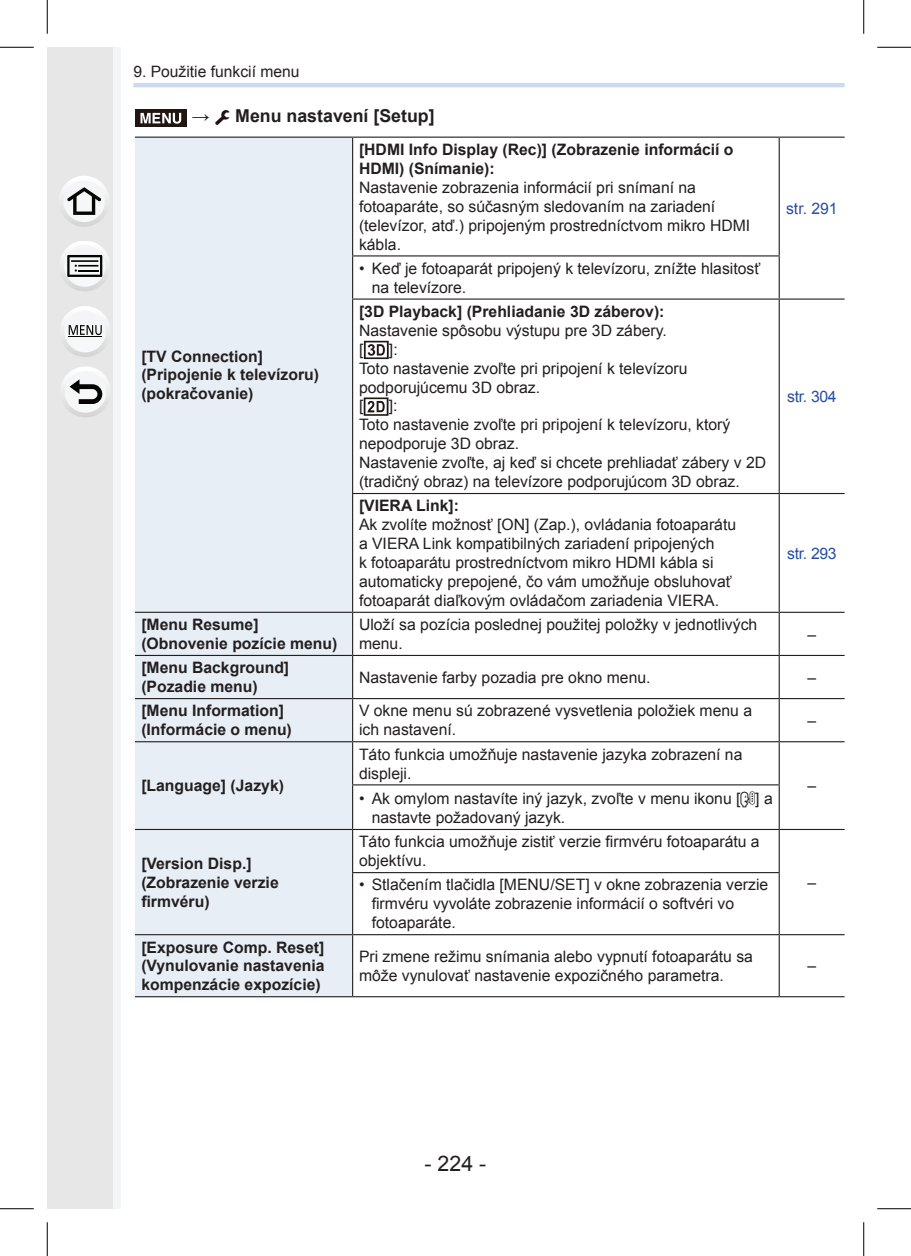
<style>
.page{position:relative;width:911px;height:1256px;background:#fff}
.page>*{position:absolute;margin:0;border:0;box-sizing:border-box;transform-origin:0 0}
.t1{font:21.38px "Arial";color:#231f20}
.Základný_text_-_7_9{font:700 17.78px "Arial";color:#231f20}
.Základný_text_7{font:15.75px/18.9px "Arial";color:#231f20}
.Základný_text_7-2{font:700 15.75px/18.9px "Arial";color:#231f20}
.Odsadene_2_-_7_bodov{font:15.75px/18.9px "Arial";color:#231f20}
.Základný_text{font:15.75px "Arial";letter-spacing:-.02em;color:#264ea2}
.s1{font-family:"FDSC Pichara";font-size:16.65px;color:#040503}
</style>
<div class="page">
<div style="left:47px;top:47px;width:74px;height:1161px;background:#e6e7e6"></div>
<div style="left:113px;top:47px;width:8px;height:1161px;background:#f4f5f6"></div>
<hr style="left:133px;top:83px;width:711px;height:4px;background:#ccdaef">
<div style="left:59px;top:176px;width:51px;height:51px;background:linear-gradient(to bottom,#fff,#d5d5d6);border-radius:26px"></div>
<div style="left:63px;top:180px;width:42px;height:42px;background:#f5f6f7;border-radius:21px"></div>
<svg style="left:67px;top:187px;width:34px;height:28px"></svg>
<svg style="left:60px;top:241px;width:49px;height:50px"></svg>
<svg style="left:61px;top:306px;width:49px;height:51px"></svg>
<hr style="left:68px;top:336px;width:34px;height:1px;background:#040503">
<svg style="left:60px;top:366px;width:51px;height:51px"></svg>
<div style="left:65px;top:371px;width:41px;height:41px;background:#f5f7f7;border-radius:21px"></div>
<svg style="left:70px;top:379px;width:32px;height:25px"></svg>
<div style="left:135px;top:109px;width:52px;height:18px;background:#201512"></div>
<svg style="left:140px;top:113px;width:41px;height:11px"></svg>
<svg style="left:215px;top:110px;width:15px;height:15px"></svg>
<div style="left:135px;top:138px;width:217px;height:858px;background:#e8eef5"></div>
<hr style="left:135px;top:137px;width:218px;height:1px;background:#231f20">
<hr style="left:353px;top:137px;width:426px;height:1px;background:#231f20">
<hr style="left:352px;top:138px;width:1px;height:117px;background:#231f20">
<hr style="left:779px;top:137px;width:65px;height:1px;background:#231f20">
<hr style="left:779px;top:138px;width:1px;height:117px;background:#231f20">
<hr style="left:352px;top:255px;width:428px;height:1px;background:#231f20">
<hr style="left:352px;top:256px;width:1px;height:42px;background:#231f20">
<hr style="left:779px;top:256px;width:1px;height:42px;background:#231f20">
<hr style="left:352px;top:298px;width:427px;height:1px;background:#231f20">
<hr style="left:352px;top:299px;width:1px;height:194px;background:#231f20">
<hr style="left:779px;top:298px;width:65px;height:1px;background:#231f20">
<hr style="left:779px;top:299px;width:1px;height:194px;background:#231f20">
<hr style="left:352px;top:493px;width:427px;height:1px;background:#231f20">
<hr style="left:352px;top:494px;width:1px;height:117px;background:#231f20">
<hr style="left:779px;top:493px;width:65px;height:1px;background:#231f20">
<hr style="left:779px;top:494px;width:1px;height:117px;background:#231f20">
<hr style="left:135px;top:611px;width:218px;height:2px;background:#231f20">
<hr style="left:353px;top:611px;width:426px;height:2px;background:#231f20">
<hr style="left:352px;top:613px;width:1px;height:42px;background:#231f20">
<hr style="left:779px;top:611px;width:65px;height:2px;background:#231f20">
<hr style="left:779px;top:613px;width:1px;height:42px;background:#231f20">
<hr style="left:135px;top:655px;width:218px;height:1px;background:#231f20">
<hr style="left:353px;top:655px;width:426px;height:1px;background:#231f20">
<hr style="left:352px;top:656px;width:1px;height:42px;background:#231f20">
<hr style="left:779px;top:655px;width:65px;height:1px;background:#231f20">
<hr style="left:779px;top:656px;width:1px;height:42px;background:#231f20">
<hr style="left:135px;top:698px;width:218px;height:1px;background:#231f20">
<hr style="left:353px;top:698px;width:426px;height:1px;background:#231f20">
<hr style="left:352px;top:699px;width:1px;height:42px;background:#231f20">
<hr style="left:779px;top:698px;width:65px;height:1px;background:#231f20">
<hr style="left:779px;top:699px;width:1px;height:42px;background:#231f20">
<hr style="left:135px;top:741px;width:218px;height:1px;background:#231f20">
<hr style="left:353px;top:741px;width:426px;height:1px;background:#231f20">
<hr style="left:352px;top:742px;width:1px;height:42px;background:#231f20">
<hr style="left:779px;top:741px;width:65px;height:1px;background:#231f20">
<hr style="left:779px;top:742px;width:1px;height:42px;background:#231f20">
<hr style="left:352px;top:784px;width:428px;height:1px;background:#231f20">
<hr style="left:352px;top:785px;width:1px;height:43px;background:#231f20">
<hr style="left:779px;top:785px;width:1px;height:43px;background:#231f20">
<hr style="left:135px;top:828px;width:218px;height:2px;background:#231f20">
<hr style="left:353px;top:828px;width:426px;height:2px;background:#231f20">
<hr style="left:352px;top:830px;width:1px;height:42px;background:#231f20">
<hr style="left:779px;top:828px;width:65px;height:2px;background:#231f20">
<hr style="left:779px;top:830px;width:1px;height:42px;background:#231f20">
<hr style="left:352px;top:872px;width:428px;height:1px;background:#231f20">
<hr style="left:352px;top:873px;width:1px;height:61px;background:#231f20">
<hr style="left:779px;top:873px;width:1px;height:61px;background:#231f20">
<hr style="left:135px;top:934px;width:218px;height:1px;background:#231f20">
<hr style="left:353px;top:934px;width:426px;height:1px;background:#231f20">
<hr style="left:352px;top:935px;width:1px;height:61px;background:#231f20">
<hr style="left:779px;top:934px;width:65px;height:1px;background:#231f20">
<hr style="left:779px;top:935px;width:1px;height:61px;background:#231f20">
<hr style="left:135px;top:996px;width:218px;height:1px;background:#231f20">
<hr style="left:353px;top:996px;width:426px;height:1px;background:#231f20">
<hr style="left:779px;top:996px;width:65px;height:1px;background:#231f20">
<svg style="left:364px;top:341px;width:25px;height:18px"></svg>
<svg style="left:364px;top:397px;width:24px;height:19px"></svg>
<hr style="left:0;top:47px;width:34px;height:1px;background:#000">
<hr style="left:877px;top:47px;width:34px;height:1px;background:#000">
<hr style="left:0;top:1208px;width:34px;height:1px;background:#000">
<hr style="left:877px;top:1208px;width:34px;height:1px;background:#000">
<hr style="left:47px;top:0;width:1px;height:34px;background:#000">
<hr style="left:47px;top:1222px;width:1px;height:33px;background:#000">
<hr style="left:863px;top:0;width:1px;height:34px;background:#000">
<hr style="left:863px;top:1222px;width:1px;height:33px;background:#000">
<p class="Základný_text_7" style="left:133px;top:62px;width:168px">9. Použitie funkcií menu</p>
<p class="Základný_text_-_7_9" style="left:192px;top:104px;width:244px">→ Menu nastavení [Setup]</p>
<p class="Základný_text_7-2" style="left:141px;top:347px;width:179px">[TV Connection] (Pripojenie k televízoru)</p>
<p class="Základný_text_7-2" style="left:141px;top:385px;width:114px">(pokračovanie)</p>
<p class="Základný_text_7-2" style="left:359px;top:140px;width:376px">[HDMI Info Display (Rec)] (Zobrazenie informácií o<br>HDMI) (Snímanie):</p>
<p class="Základný_text_7" style="left:359px;top:178px;width:393px">Nastavenie zobrazenia informácií pri snímaní na fotoaparáte, so súčasným sledovaním na zariadení (televízor, atď.) pripojeným prostredníctvom mikro HDMI kábla.</p>
<p class="Odsadene_2_-_7_bodov" style="left:372px;top:259px;width:390px;text-indent:-13px">• Keď je fotoaparát pripojený k televízoru, znížte hlasitosť na televízore.</p>
<p class="Základný_text_7-2" style="left:359px;top:302px;width:307px">[3D Playback] (Prehliadanie 3D záberov):</p>
<p class="Základný_text_7" style="left:359px;top:321px;width:309px">Nastavenie spôsobu výstupu pre 3D zábery.</p>
<p class="Základný_text_7" style="left:359px;top:340px;width:6px">[</p>
<p class="Základný_text_7" style="left:389px;top:340px;width:10px">]:</p>
<p class="Základný_text_7" style="left:359px;top:359px;width:330px">Toto nastavenie zvoľte pri pripojení k televízoru podporujúcemu 3D obraz.</p>
<p class="Základný_text_7" style="left:359px;top:396px;width:6px">[</p>
<p class="Základný_text_7" style="left:389px;top:396px;width:10px">]:</p>
<p class="Základný_text_7" style="left:359px;top:415px;width:373px">Toto nastavenie zvoľte pri pripojení k televízoru, ktorý nepodporuje 3D obraz.</p>
<p class="Základný_text_7" style="left:359px;top:453px;width:409px">Nastavenie zvoľte, aj keď si chcete prehliadať zábery v 2D (tradičný obraz) na televízore podporujúcom 3D obraz.</p>
<p class="Základný_text_7-2" style="left:359px;top:497px;width:102px">[VIERA Link]:</p>
<p class="Základný_text_7" style="left:359px;top:515px;width:379px">Ak zvolíte možnosť [ON] (Zap.), ovládania fotoaparátu a VIERA Link kompatibilných zariadení pripojených<br>k fotoaparátu prostredníctvom mikro HDMI kábla si automaticky prepojené, čo vám umožňuje obsluhovať fotoaparát diaľkovým ovládačom zariadenia VIERA.</p>
<p class="Základný_text_7-2" style="left:141px;top:615px;width:198px">[Menu Resume] (Obnovenie pozície menu)</p>
<p class="Základný_text_7" style="left:359px;top:615px;width:400px">Uloží sa pozícia poslednej použitej položky v jednotlivých menu.</p>
<p class="Základný_text" style="left:786px;top:198px;width:53px">str. 291</p>
<p class="Základný_text" style="left:787px;top:386px;width:51px">str. 304</p>
<p class="Základný_text" style="left:787px;top:542px;width:51px">str. 293</p>
<p class="Odsadene_2_-_7_bodov" style="left:807px;top:624px;width:10px">–</p>
<p class="Základný_text_7-2" style="left:141px;top:658px;width:149px">[Menu Background] (Pozadie menu)</p>
<p class="Základný_text_7" style="left:359px;top:668px;width:293px">Nastavenie farby pozadia pre okno menu.</p>
<p class="Odsadene_2_-_7_bodov" style="left:807px;top:668px;width:10px">–</p>
<p class="Základný_text_7-2" style="left:141px;top:702px;width:152px">[Menu Information] (Informácie o menu)</p>
<p class="Základný_text_7" style="left:359px;top:701px;width:395px">V okne menu sú zobrazené vysvetlenia položiek menu a ich nastavení.</p>
<p class="Odsadene_2_-_7_bodov" style="left:807px;top:711px;width:10px">–</p>
<p class="Základný_text_7-2" style="left:141px;top:776px;width:144px">[Language] (Jazyk)</p>
<p class="Základný_text_7-2" style="left:141px;top:854px;width:112px">[Version Disp.]</p>
<p class="Základný_text_7-2" style="left:141px;top:873px;width:139px">(Zobrazenie verzie firmvéru)</p>
<p class="Základný_text_7" style="left:359px;top:744px;width:385px">Táto funkcia umožňuje nastavenie jazyka zobrazení na displeji.</p>
<p class="Odsadene_2_-_7_bodov" style="left:372px;top:789px;width:402px;text-indent:-13px">• Ak omylom nastavíte iný jazyk, zvoľte v menu ikonu [<span class="s1">~</span>] a nastavte požadovaný jazyk.</p>
<p class="Odsadene_2_-_7_bodov" style="left:807px;top:776px;width:10px">–</p>
<p class="Základný_text_7" style="left:359px;top:832px;width:402px">Táto funkcia umožňuje zistiť verzie firmvéru fotoaparátu a objektívu.</p>
<p class="Odsadene_2_-_7_bodov" style="left:359px;top:875px;width:411px">• Stlačením tlačidla [MENU/SET] v okne zobrazenia verzie</p>
<p class="Odsadene_2_-_7_bodov" style="left:807px;top:873px;width:10px">–</p>
<p class="Odsadene_2_-_7_bodov" style="left:372px;top:894px;width:364px">firmvéru vyvoláte zobrazenie informácií o softvéri vo fotoaparáte.</p>
<p class="Základný_text_7-2" style="left:141px;top:937px;width:185px;text-align:justify">[Exposure Comp. Reset] (Vynulovanie nastavenia kompenzácie expozície)</p>
<p class="Základný_text_7" style="left:359px;top:947px;width:395px">Pri zmene režimu snímania alebo vypnutí fotoaparátu sa môže vynulovať nastavenie expozičného parametra.</p>
<p class="Odsadene_2_-_7_bodov" style="left:807px;top:956px;width:10px">–</p>
<h1 class="t1" style="left:425px;top:1149px;width:63px">- 224 -</h1>
</div>
